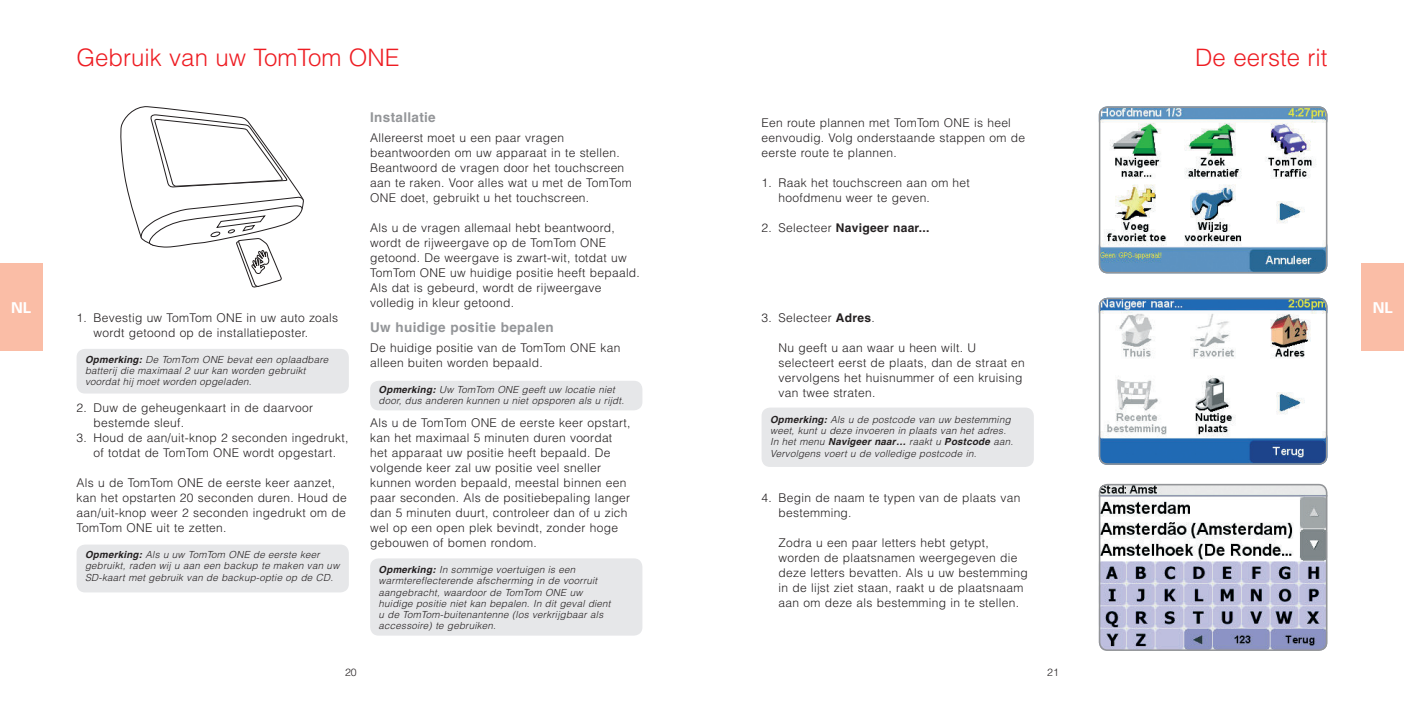
<style>
.page{position:relative;width:1404px;height:702px;background:#fff}
.page>*{position:absolute;margin:0;border:0;box-sizing:border-box;transform-origin:0 0}
.t1{font:300 24px "Helvetica";color:#ee1d23}
.t2{font:700 15px "Univers";color:#fff}
.t3{font:700 13.5px "Helvetica";letter-spacing:.025em;color:#939598}
.t4{font:300 12px/15px "Helvetica";letter-spacing:.025em;color:#231f20}
.t5{font:700 12px "Helvetica";letter-spacing:.025em;color:#231f20}
.t6{font:300 10.5px "Helvetica";color:#231f20}
.t7{font:italic 300 9.75px/11.2px "Helvetica";letter-spacing:.025em;color:#231f20}
.s1{font-weight:700}
.s2{font-weight:300}
</style>
<div class="page">
<div style="left:0;top:263px;width:43px;height:88px;background:#fabda6"></div>
<div style="left:1361px;top:263px;width:42px;height:88px;background:#fabda6"></div>
<div style="left:761px;top:407px;width:272px;height:60px;background:#e6e7e9"></div>
<div style="left:370px;top:558px;width:272px;height:77px;background:#e6e7e9"></div>
<div style="left:370px;top:381px;width:272px;height:29px;background:#e6e7e9"></div>
<div style="left:77px;top:544px;width:272px;height:48px;background:#e6e7e9"></div>
<div style="left:77px;top:349px;width:272px;height:44px;background:#e6e7e9"></div>
<svg style="left:120px;top:106px;width:184px;height:181px"></svg>
<svg style="left:1098px;top:106px;width:229px;height:166px"></svg>
<svg style="left:1098px;top:297px;width:229px;height:167px"></svg>
<svg style="left:1098px;top:483px;width:229px;height:167px"></svg>
<p class="t2" style="left:11px;top:299px;width:22px">NL</p>
<h1 class="t1" style="left:77px;top:43px;width:324px">Gebruik van uw TomTom ONE</h1>
<h1 class="t1" style="left:1195px;top:43px;width:134px">De eerste rit</h1>
<p class="t4" style="left:94px;top:309px;width:246px;text-indent:-17px">1. Bevestig uw TomTom ONE in uw auto zoals wordt getoond op de installatieposter.</p>
<p class="t7" style="left:85px;top:353px;width:245px"><span class="s1">Opmerking:</span> De TomTom ONE bevat een oplaadbare batterij die maximaal 2 uur kan worden gebruikt voordat hij moet worden opgeladen.</p>
<p class="t4" style="left:94px;top:399px;width:221px;text-indent:-17px">2. Duw de geheugenkaart in de daarvoor bestemde sleuf.</p>
<p class="t4" style="left:77px;top:429px;width:273px;text-align:center">3. Houd de aan/uit-knop 2 seconden ingedrukt, of totdat de TomTom ONE wordt opgestart.</p>
<p class="t4" style="left:77px;top:474px;width:272px">Als u de TomTom ONE de eerste keer aanzet, kan het opstarten 20 seconden duren. Houd de aan/uit-knop weer 2 seconden ingedrukt om de TomTom ONE uit te zetten.</p>
<p class="t7" style="left:85px;top:548px;width:256px"><span class="s1">Opmerking:</span> Als u uw TomTom ONE de eerste keer gebruikt, raden wij u aan een backup te maken van uw<br>SD-kaart met gebruik van de backup-optie op de CD.</p>
<p class="t3" style="left:370px;top:109px;width:67px">Installatie</p>
<p class="t4" style="left:370px;top:129px;width:263px">Allereerst moet u een paar vragen beantwoorden om uw apparaat in te stellen.<br>Beantwoord de vragen door het touchscreen aan te raken. Voor alles wat u met de TomTom ONE doet, gebruikt u het touchscreen.</p>
<p class="t4" style="left:370px;top:219px;width:271px">Als u de vragen allemaal hebt beantwoord, wordt de rijweergave op de TomTom ONE getoond. De weergave is zwart-wit, totdat uw TomTom ONE uw huidige positie heeft bepaald.<br>Als dat is gebeurd, wordt de rijweergave volledig in kleur getoond.</p>
<p class="t3" style="left:370px;top:319px;width:185px">Uw huidige positie bepalen</p>
<p class="t4" style="left:370px;top:339px;width:252px">De huidige positie van de TomTom ONE kan alleen buiten worden bepaald.</p>
<p class="t7" style="left:378px;top:383px;width:247px"><span class="s1">Opmerking:</span> Uw TomTom ONE geeft uw locatie niet door, dus anderen kunnen u niet opsporen als u rijdt.</p>
<p class="t4" style="left:370px;top:414px;width:262px">Als u de TomTom ONE de eerste keer opstart, kan het maximaal 5 minuten duren voordat het apparaat uw positie heeft bepaald. De volgende keer zal uw positie veel sneller kunnen worden bepaald, meestal binnen een paar seconden. Als de positiebepaling langer dan 5 minuten duurt, controleer dan of u zich wel op een open plek bevindt, zonder hoge gebouwen of bomen rondom.</p>
<p class="t7" style="left:378px;top:563px;width:233px"><span class="s1">Opmerking:</span> In sommige voertuigen is een warmtereflecterende afscherming in de voorruit aangebracht, waardoor de TomTom ONE uw huidige positie niet kan bepalen. In dit geval dient u de TomTom-buitenantenne (los verkrijgbaar als accessoire) te gebruiken.</p>
<p class="t6" style="left:345px;top:666px;width:13px">20</p>
<p class="t4" style="left:761px;top:114px;width:265px">Een route plannen met TomTom ONE is heel eenvoudig. Volg onderstaande stappen om de eerste route te plannen.</p>
<p class="t4" style="left:778px;top:174px;width:193px;text-indent:-17px">1. Raak het touchscreen aan om het hoofdmenu weer te geven.</p>
<p class="t5" style="left:761px;top:220px;width:169px"><span class="s2">2. Selecteer</span> Navigeer naar...</p>
<p class="t4" style="left:761px;top:309px;width:115px">3. Selecteer <span class="s1">Adres</span>.</p>
<p class="t4" style="left:778px;top:339px;width:248px">Nu geeft u aan waar u heen wilt. U selecteert eerst de plaats, dan de straat en vervolgens het huisnummer of een kruising van twee straten.</p>
<p class="t7" style="left:770px;top:413px;width:244px"><span class="s1">Opmerking:</span> Als u de postcode van uw bestemming weet, kunt u deze invoeren in plaats van het adres.<br>In het menu <span class="s1">Navigeer naar…</span> raakt u <span class="s1">Postcode</span> aan.<br>Vervolgens voert u de volledige postcode in.</p>
<p class="t4" style="left:778px;top:489px;width:243px;text-indent:-17px">4. Begin de naam te typen van de plaats van bestemming.</p>
<p class="t4" style="left:778px;top:534px;width:251px">Zodra u een paar letters hebt getypt, worden de plaatsnamen weergegeven die deze letters bevatten. Als u uw bestemming in de lijst ziet staan, raakt u de plaatsnaam aan om deze als bestemming in te stellen.</p>
<p class="t6" style="left:1047px;top:666px;width:13px">21</p>
<p class="t2" style="left:1372px;top:299px;width:22px">NL</p>
</div>
